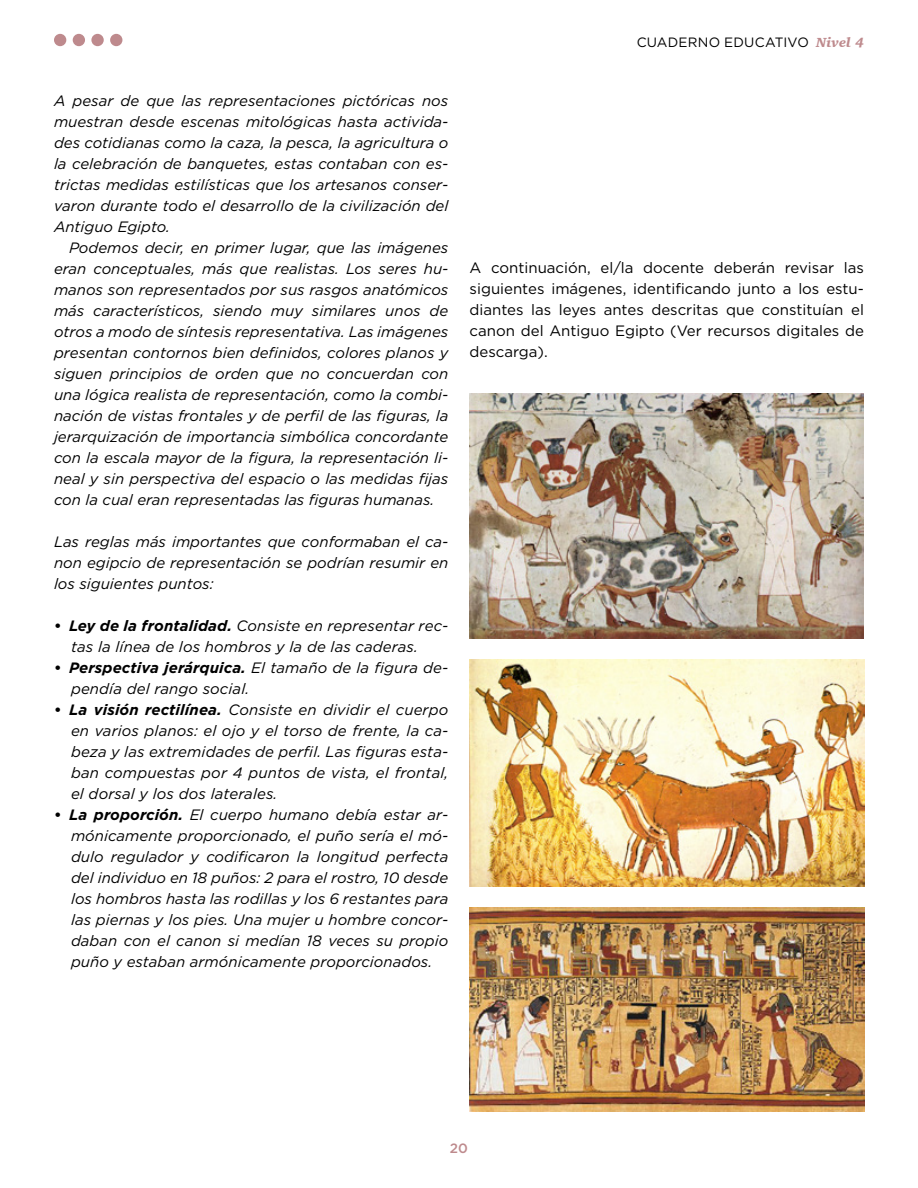
<style>
.page{position:relative;width:918px;height:1188px;background:#fff}
.page>*{position:absolute;margin:0;border:0;box-sizing:border-box;transform-origin:0 0}
.t1{font:italic 15px/21px "Gotham";color:#000;text-align:justify}
.t2{font:15px/21px "Gotham";color:#000;text-align:justify}
.t3{font:13.5px "Gotham";letter-spacing:.015em;color:#000}
.t4{font:500 13.5px "Gotham";color:#be8a8d}
.s1{font-weight:700;font-style:normal}
.s2{font-weight:700}
.s3{font-family:"Charter";font-weight:900;font-style:italic;color:#be8a8d}
</style>
<div class="page">
<div style="left:54px;top:34px;width:12px;height:12px;background:#be8a8d;border-radius:50%"></div>
<div style="left:73px;top:34px;width:12px;height:12px;background:#be8a8d;border-radius:50%"></div>
<div style="left:91px;top:34px;width:13px;height:12px;background:#be8a8d;border-radius:50%"></div>
<div style="left:110px;top:34px;width:12px;height:12px;background:#be8a8d;border-radius:50%"></div>
<img style="left:470px;top:394px;width:394px;height:244px">
<img style="left:470px;top:908px;width:394px;height:203px">
<img style="left:470px;top:660px;width:394px;height:227px">
<p class="t1" style="left:54px;top:89px;width:396px">A pesar de que las representaciones pictóricas nos muestran desde escenas mitológicas hasta activida&shy;des cotidianas como la caza, la pesca, la agricultura o la celebración de banquetes, estas contaban con es&shy;trictas medidas estilísticas que los artesanos conser&shy;varon durante todo el desarrollo de la civilización del Antiguo Egipto.</p>
<p class="t1" style="left:54px;top:236px;width:396px;text-indent:15px">Podemos decir, en primer lugar, que las imágenes eran conceptuales, más que realistas. Los seres hu&shy;manos son representados por sus rasgos anatómicos más característicos, siendo muy similares unos de otros a modo de síntesis representativa. Las imágenes presentan contornos bien definidos, colores planos y siguen principios de orden que no concuerdan con una lógica realista de representación, como la combi&shy;nación de vistas frontales y de perfil de las figuras, la jerarquización de importancia simbólica concordante con la escala mayor de la figura, la representación li&shy;neal y sin perspectiva del espacio o las medidas fijas con la cual eran representadas las figuras humanas.</p>
<p class="t1" style="left:54px;top:530px;width:396px">Las reglas más importantes que conformaban el ca&shy;non egipcio de representación se podrían resumir en los siguientes puntos:</p>
<p class="t1" style="left:71px;top:614px;width:379px;text-indent:-17px"><span class="s1">•</span> <span class="s2">Ley de la frontalidad.</span> Consiste en representar rec&shy;tas la línea de los hombros y la de las caderas.</p>
<p class="t1" style="left:71px;top:656px;width:379px;text-indent:-17px"><span class="s1">•</span> <span class="s2">Perspectiva jerárquica.</span> El tamaño de la figura de&shy;pendía del rango social.</p>
<p class="t1" style="left:71px;top:698px;width:379px;text-indent:-17px"><span class="s1">•</span> <span class="s2">La visión rectilínea.</span> Consiste en dividir el cuerpo en varios planos: el ojo y el torso de frente, la ca&shy;beza y las extremidades de perfil. Las figuras esta&shy;ban compuestas por 4 puntos de vista, el frontal, el dorsal y los dos laterales.</p>
<p class="t1" style="left:71px;top:803px;width:379px;text-indent:-17px"><span class="s1">•</span> <span class="s2">La proporción.</span> El cuerpo humano debía estar ar&shy;mónicamente proporcionado, el puño sería el mó&shy;dulo regulador y codificaron la longitud perfecta del individuo en 18 puños: 2 para el rostro, 10 desde los hombros hasta las rodillas y los 6 restantes para las piernas y los pies. Una mujer u hombre concor&shy;daban con el canon si medían 18 veces su propio puño y estaban armónicamente proporcionados.</p>
<p class="t3" style="left:637px;top:34px;width:229px">CUADERNO EDUCATIVO <span class="s3">Nivel 4</span></p>
<p class="t2" style="left:470px;top:257px;width:396px">A continuación, el/la docente deberán revisar las siguientes imágenes, identificando junto a los estu&shy;diantes las leyes antes descritas que constituían el canon del Antiguo Egipto (Ver recursos digitales de descarga).</p>
<p class="t4" style="left:450px;top:1140px;width:20px">20</p>
</div>
